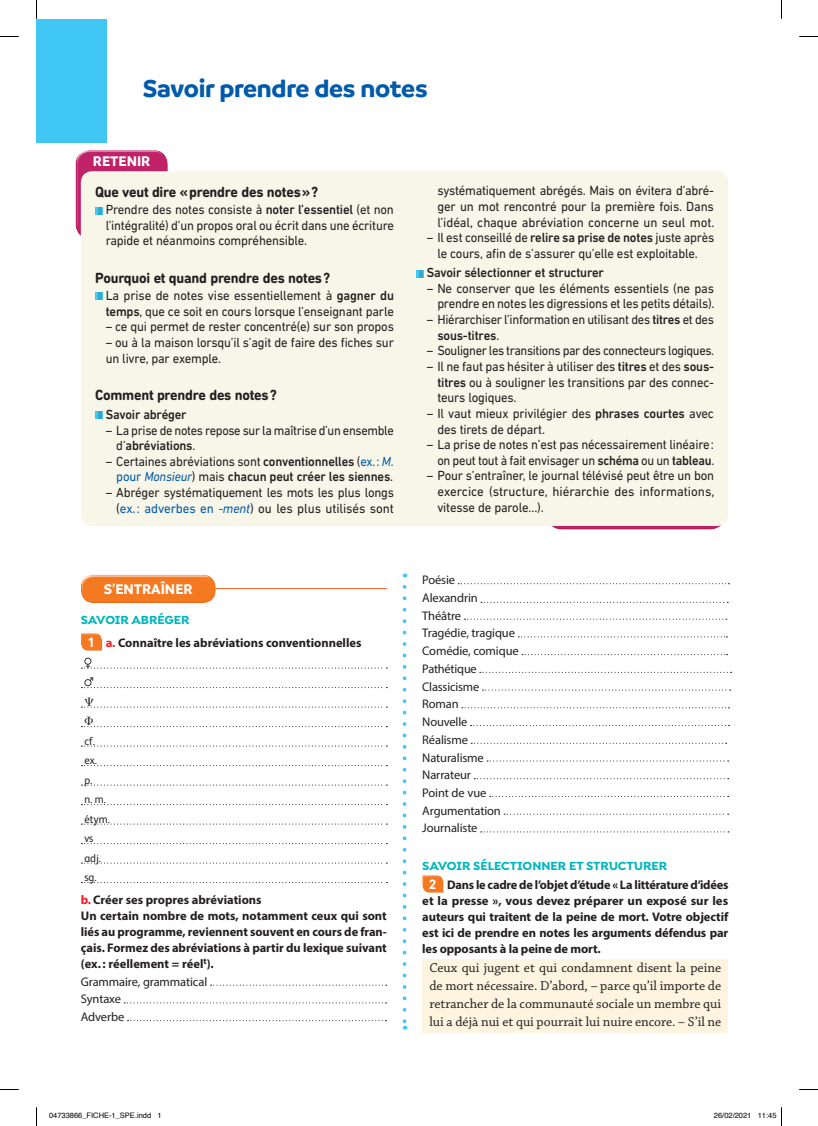
<style>
.page{position:relative;width:818px;height:1126px;background:#fff}
.page>*{position:absolute;margin:0;border:0;box-sizing:border-box;transform-origin:0 0}
.t1{font:700 26.25px "Branding";letter-spacing:-.01em;color:#015aaa}
.t2{font:700 15px "DIN Next Rounded LT Pro";letter-spacing:-.015em;color:#231f20;scale:.95 1}
.t3{font:700 15px "Branding";color:#fff}
.t4{font:13.75px/17.8px "Chaparral Pro";color:#231f20;text-align:justify}
.t5{font:13.5px/15.6px "DIN Next LT Pro";letter-spacing:-.015em;color:#231f20;text-align:justify;scale:.95 1}
.t6{font:13.5px/15.6px "DIN Next LT Pro";letter-spacing:-.015em;color:#231f20;scale:.96 1}
.t7{font:500 13.5px/15.6px "DIN Next LT Pro";letter-spacing:-.015em;color:#231f20;text-align:right;scale:.95 1}
.t8{font:13.5px/15.6px "DIN Next LT Pro";letter-spacing:-.015em;color:#231f20;scale:.94 1}
.t9{font:13.5px/15.6px "DIN Next LT Pro";letter-spacing:-.015em;color:#231f20;scale:.93 1}
.t10{font:700 12.5px/16px "Myriad Pro";color:#231f20;text-align:justify}
.t11{font:12.5px/17.8px "Myriad Pro";letter-spacing:-.01em;color:#231f20}
.t12{font:700 12.5px "Isidora Alt";color:#00b6bc}
.t13{font:11.25px/19.5px "FS Albert";color:#231f20;scale:.96 1}
.t14{font:7.5px "Helvetica";color:#000}
.s1{font-weight:500}
.s2{font-weight:400}
.s3{font-weight:400;color:#015aaa}
.s4{font-weight:400;font-style:italic;color:#015aaa}
.s5{color:#015aaa}
.s6{font-style:italic;color:#015aaa}
.s7{font-family:"DIN Next Rounded LT Pro";font-size:13.75px;color:#fff}
.s8{color:#ee1d23}
</style>
<div class="page">
<div style="left:36px;top:36px;width:71px;height:107px;background:#40c7f4"></div>
<div style="left:36px;top:19px;width:71px;height:17px;background:#40c7f4"></div>
<div style="left:422px;top:959px;width:305px;height:73px;background:#fef4e0"></div>
<svg style="left:458px;top:583px;width:271px;height:1px"></svg>
<svg style="left:481px;top:601px;width:243px;height:1px"></svg>
<svg style="left:464px;top:618px;width:262px;height:1px"></svg>
<svg style="left:518px;top:636px;width:209px;height:1px"></svg>
<svg style="left:521px;top:654px;width:206px;height:1px"></svg>
<svg style="left:479px;top:671px;width:252px;height:1px"></svg>
<svg style="left:482px;top:689px;width:248px;height:1px"></svg>
<svg style="left:461px;top:707px;width:268px;height:1px"></svg>
<svg style="left:470px;top:725px;width:259px;height:1px"></svg>
<svg style="left:471px;top:742px;width:255px;height:1px"></svg>
<svg style="left:487px;top:760px;width:241px;height:1px"></svg>
<svg style="left:474px;top:778px;width:254px;height:1px"></svg>
<svg style="left:504px;top:813px;width:224px;height:1px"></svg>
<svg style="left:480px;top:831px;width:248px;height:1px"></svg>
<div style="left:421px;top:874px;width:23px;height:20px;background:#f47921;opacity:.5"></div>
<svg style="left:402px;top:586px;width:4px;height:443px"></svg>
<svg style="left:81px;top:745px;width:306px;height:1px"></svg>
<svg style="left:81px;top:765px;width:306px;height:1px"></svg>
<svg style="left:81px;top:784px;width:306px;height:1px"></svg>
<svg style="left:81px;top:804px;width:306px;height:1px"></svg>
<svg style="left:81px;top:823px;width:306px;height:1px"></svg>
<svg style="left:81px;top:843px;width:306px;height:1px"></svg>
<svg style="left:81px;top:862px;width:306px;height:1px"></svg>
<svg style="left:81px;top:882px;width:306px;height:1px"></svg>
<hr style="left:213px;top:588px;width:173px;height:1px;background:#f36421">
<div style="left:81px;top:574px;width:136px;height:30px;background:#f47921"></div>
<div style="left:80px;top:632px;width:23px;height:20px;background:#f47921;opacity:.5"></div>
<svg style="left:81px;top:657px;width:306px;height:11px"></svg>
<svg style="left:81px;top:677px;width:306px;height:11px"></svg>
<svg style="left:210px;top:984px;width:176px;height:1px"></svg>
<svg style="left:124px;top:1002px;width:262px;height:1px"></svg>
<svg style="left:127px;top:1020px;width:259px;height:1px"></svg>
<div style="left:75px;top:150px;width:94px;height:90px;background:#bf2267;opacity:.75"></div>
<div style="left:546px;top:493px;width:179px;height:38px;background:#bf2267;opacity:.75"></div>
<div style="left:81px;top:171px;width:646px;height:355px;background:#f7f6e8"></div>
<div style="left:95px;top:207px;width:7px;height:7px;background:#40c7f4"></div>
<svg style="left:98px;top:207px;width:4px;height:7px"></svg>
<div style="left:95px;top:293px;width:7px;height:7px;background:#40c7f4"></div>
<svg style="left:98px;top:293px;width:4px;height:7px"></svg>
<div style="left:95px;top:412px;width:7px;height:7px;background:#40c7f4"></div>
<svg style="left:98px;top:412px;width:4px;height:7px"></svg>
<div style="left:416px;top:270px;width:7px;height:7px;background:#40c7f4"></div>
<svg style="left:419px;top:270px;width:4px;height:7px"></svg>
<svg style="left:0;top:36px;width:19px;height:1px"></svg>
<svg style="left:799px;top:36px;width:18px;height:1px"></svg>
<svg style="left:0;top:1089px;width:19px;height:1px"></svg>
<svg style="left:799px;top:1089px;width:18px;height:1px"></svg>
<svg style="left:36px;top:0;width:1px;height:19px"></svg>
<svg style="left:36px;top:1107px;width:1px;height:18px"></svg>
<svg style="left:81px;top:706px;width:306px;height:1px"></svg>
<svg style="left:81px;top:726px;width:306px;height:1px"></svg>
<h1 class="t1" style="left:143px;top:73px;width:286px">Savoir prendre des notes</h1>
<p class="t3" style="left:93px;top:152px;width:59px">RETENIR</p>
<p class="t2" style="left:95px;top:183px;width:236px">Que veut dire «prendre des notes»?</p>
<p class="t5" style="left:106px;top:201px;width:305px">Prendre des notes consiste à <span class="s1">noter l’essentiel</span> (et non l’intégralité) d’un propos oral ou écrit dans une écriture rapide et néanmoins compréhensible.</p>
<p class="t2" style="left:95px;top:268px;width:249px">Pourquoi et quand prendre des notes?</p>
<p class="t6" style="left:106px;top:287px;width:302px">La prise de notes vise essentiellement à <span class="s1">gagner du temps</span>, que ce soit en cours lorsque l’enseignant parle</p>
<p class="t5" style="left:106px;top:318px;width:305px">– ce qui permet de rester concentré(e) sur son propos</p>
<p class="t5" style="left:106px;top:334px;width:305px">– ou à la maison lorsqu’il s’agit de faire des fiches sur un livre, par exemple.</p>
<p class="t2" style="left:95px;top:386px;width:193px">Comment prendre des notes?</p>
<p class="t7" style="left:106px;top:406px;width:87px">Savoir abréger</p>
<p class="t9" style="left:116px;top:422px;width:299px;text-indent:-11px">– La prise de notes repose sur la maîtrise d’un ensemble d’<span class="s1">abréviations</span>.</p>
<p class="t7" style="left:106px;top:453px;width:305px"><span class="s2">– Certaines abréviations sont</span> conventionnelles <span class="s2">(</span><span class="s3">ex.:</span> <span class="s4">M. </span><span class="s3">pour</span> <span class="s4">Monsieur</span><span class="s2">) mais</span> chacun peut créer les siennes<span class="s2">.</span></p>
<p class="t5" style="left:106px;top:484px;width:305px;text-align:right">– Abréger systématiquement les mots les plus longs (<span class="s5">ex.: adverbes en</span> <span class="s6">-ment</span>) ou les plus utilisés sont</p>
<p class="t3" style="left:104px;top:580px;width:90px">S’ENTRAÎNER</p>
<p class="t12" style="left:81px;top:612px;width:110px">SAVOIR ABRÉGER</p>
<p class="t10" style="left:89px;top:634px;width:274px"><span class="s7">1</span> <span class="s8">a.</span> Connaître les abréviations conventionnelles</p>
<p class="t13" style="left:84px;top:731px;width:28px">cf. ex.<br>p.<br>n. m. étym. vs adj. sg.</p>
<p class="t10" style="left:81px;top:891px;width:307px;text-align:left"><span class="s8">b.</span> Créer ses propres abréviations<br>Un certain nombre de mots, notamment ceux qui sont liés au programme, reviennent souvent en cours de fran&shy;çais. Formez des abréviations à partir du lexique suivant (ex.: réellement = réel<sup>t</sup>).</p>
<p class="t11" style="left:81px;top:972px;width:128px">Grammaire, grammatical<br>Syntaxe<br>Adverbe</p>
<p class="t5" style="left:437px;top:183px;width:293px">systématiquement abrégés. Mais on évitera d’abré&shy;ger un mot rencontré pour la première fois. Dans l’idéal, chaque abréviation concerne un seul mot.</p>
<p class="t5" style="left:426px;top:230px;width:304px;text-align:center">– Il est conseillé de <span class="s1">relire sa prise de notes</span> juste après le cours, afin de s’assurer qu’elle est exploitable.</p>
<p class="t7" style="left:426px;top:265px;width:188px">Savoir sélectionner et structurer</p>
<p class="t6" style="left:426px;top:280px;width:301px;text-align:right">– Ne conserver que les éléments essentiels (ne pas prendre en notes les digressions et les petits détails).</p>
<p class="t8" style="left:437px;top:311px;width:295px;text-indent:-11px">– Hiérarchiser l’information en utilisant des <span class="s1">titres</span> et des <span class="s1">sous-titres</span>.</p>
<p class="t8" style="left:426px;top:343px;width:307px">– Souligner les transitions par des connecteurs logiques.</p>
<p class="t5" style="left:437px;top:358px;width:292px;text-indent:-11px">– Il ne faut pas hésiter à utiliser des <span class="s1">titres</span> et des <span class="s1">sous&shy;titres</span> ou à souligner les transitions par des connec&shy;teurs logiques.</p>
<p class="t5" style="left:437px;top:405px;width:292px;text-indent:-11px">– Il vaut mieux privilégier des <span class="s1">phrases courtes</span> avec des tirets de départ.</p>
<p class="t5" style="left:426px;top:436px;width:304px;text-align:right">– La prise de notes n’est pas nécessairement linéaire: on peut tout à fait envisager un <span class="s1">schéma</span> ou un <span class="s1">tableau</span>.</p>
<p class="t5" style="left:437px;top:468px;width:293px;text-indent:-11px">– Pour s’entraîner, le journal télévisé peut être un bon exercice (structure, hiérarchie des informations, vitesse de parole…).</p>
<p class="t11" style="left:422px;top:571px;width:98px">Poésie<br>Alexandrin<br>Théâtre<br>Tragédie, tragique<br>Comédie, comique<br>Pathétique<br>Classicisme<br>Roman<br>Nouvelle<br>Réalisme<br>Naturalisme<br>Narrateur<br>Point de vue<br>Argumentation<br>Journaliste</p>
<p class="t12" style="left:422px;top:857px;width:246px">SAVOIR SÉLECTIONNER ET STRUCTURER</p>
<p class="t10" style="left:422px;top:876px;width:307px;text-indent:7px"><span class="s7">2</span> Dans le cadre de l’objet d’étude « La littérature d’idées et la presse », vous devez préparer un exposé sur les auteurs qui traitent de la peine de mort. Votre objectif est ici de prendre en notes les arguments défendus par les opposants à la peine de mort.</p>
<p class="t4" style="left:429px;top:959px;width:293px">Ceux qui jugent et qui condamnent disent la peine de mort nécessaire. D’abord, – parce qu’il importe de retrancher de la communauté sociale un membre qui lui a déjà nui et qui pourrait lui nuire encore. – S’il ne</p>
<p class="t14" style="left:49px;top:1109px;width:114px">04733866_FICHE-1_SPE.indd 1</p>
<p class="t14" style="left:713px;top:1109px;width:64px">26/02/2021 11:45</p>
</div>
